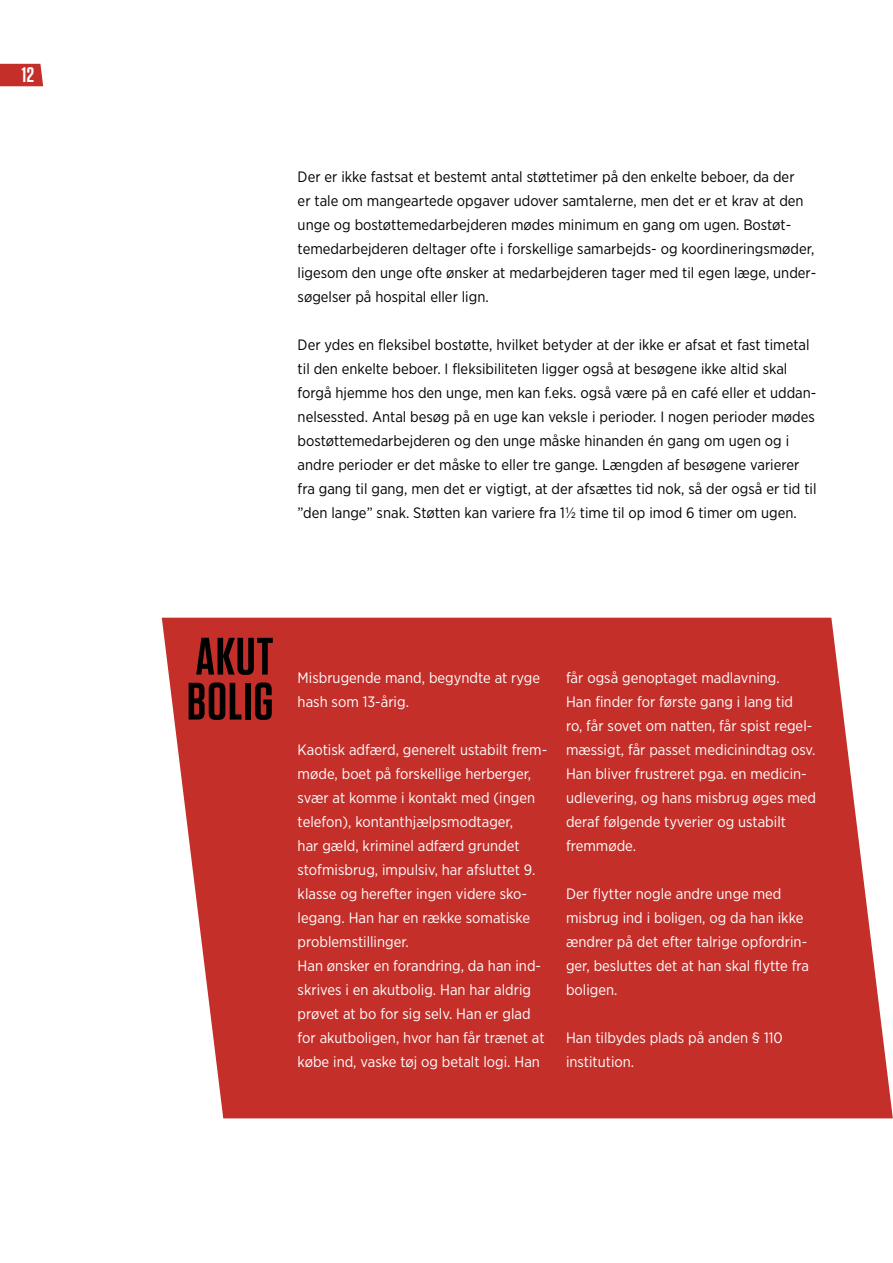
<style>
.page{position:relative;width:893px;height:1263px;background:#fff}
.page>*{position:absolute;margin:0;border:0;box-sizing:border-box;transform-origin:0 0}
.t1{font:600 52.5px/45px "Tungsten";letter-spacing:.02em;color:#000}
.t2{font:600 21px "Tungsten";color:#fff}
.t3{font:15px/24px "Gotham Narrow";color:#fff}
.t4{font:15px/24px "Gotham Narrow";color:#000}
</style>
<div class="page">
<svg style="left:0;top:64px;width:43px;height:22px"></svg>
<svg style="left:162px;top:618px;width:731px;height:500px;fill:#c42f2a"></svg>
<h2 class="t2" style="left:22px;top:64px;width:14px">12</h2>
<p class="t4" style="left:298px;top:165px;width:520px">Der er ikke fastsat et bestemt antal støttetimer på den enkelte beboer, da der<br>er tale om mangeartede opgaver udover samtalerne, men det er et krav at den unge og bostøttemedarbejderen mødes minimum en gang om ugen. Bostøt&shy;temedarbejderen deltager ofte i forskellige samarbejds- og koordineringsmøder, ligesom den unge ofte ønsker at medarbejderen tager med til egen læge, under&shy;søgelser på hospital eller lign.</p>
<p class="t4" style="left:298px;top:333px;width:520px">Der ydes en fleksibel bostøtte, hvilket betyder at der ikke er afsat et fast timetal til den enkelte beboer. I fleksibiliteten ligger også at besøgene ikke altid skal forgå hjemme hos den unge, men kan f.eks. også være på en café eller et uddan&shy;nelsessted. Antal besøg på en uge kan veksle i perioder. I nogen perioder mødes bostøttemedarbejderen og den unge måske hinanden én gang om ugen og i andre perioder er det måske to eller tre gange. Længden af besøgene varierer fra gang til gang, men det er vigtigt, at der afsættes tid nok, så der også er tid til ”den lange” snak. Støtten kan variere fra 1½ time til op imod 6 timer om ugen.</p>
<h1 class="t1" style="left:187px;top:635px;width:88px">AKUT<br>BOLIG</h1>
<p class="t3" style="left:298px;top:665px;width:244px">Misbrugende mand, begyndte at ryge hash som 13-årig.</p>
<p class="t3" style="left:298px;top:737px;width:251px">Kaotisk adfærd, generelt ustabilt frem&shy;møde, boet på forskellige herberger, svær at komme i kontakt med (ingen telefon), kontanthjælpsmodtager,<br>har gæld, kriminel adfærd grundet stofmisbrug, impulsiv, har afsluttet 9. klasse og herefter ingen videre sko&shy;legang. Han har en række somatiske problemstillinger.<br>Han ønsker en forandring, da han ind&shy;skrives i en akutbolig. Han har aldrig prøvet at bo for sig selv. Han er glad for akutboligen, hvor han får trænet at købe ind, vaske tøj og betalt logi. Han</p>
<p class="t3" style="left:566px;top:665px;width:251px">får også genoptaget madlavning.<br>Han finder for første gang i lang tid<br>ro, får sovet om natten, får spist regel&shy;mæssigt, får passet medicinindtag osv.<br>Han bliver frustreret pga. en medicin&shy;udlevering, og hans misbrug øges med deraf følgende tyverier og ustabilt fremmøde.</p>
<p class="t3" style="left:566px;top:881px;width:244px">Der flytter nogle andre unge med misbrug ind i boligen, og da han ikke ændrer på det efter talrige opfordrin&shy;ger, besluttes det at han skal flytte fra boligen.</p>
<p class="t3" style="left:566px;top:1025px;width:218px">Han tilbydes plads på anden § 110 institution.</p>
</div>
